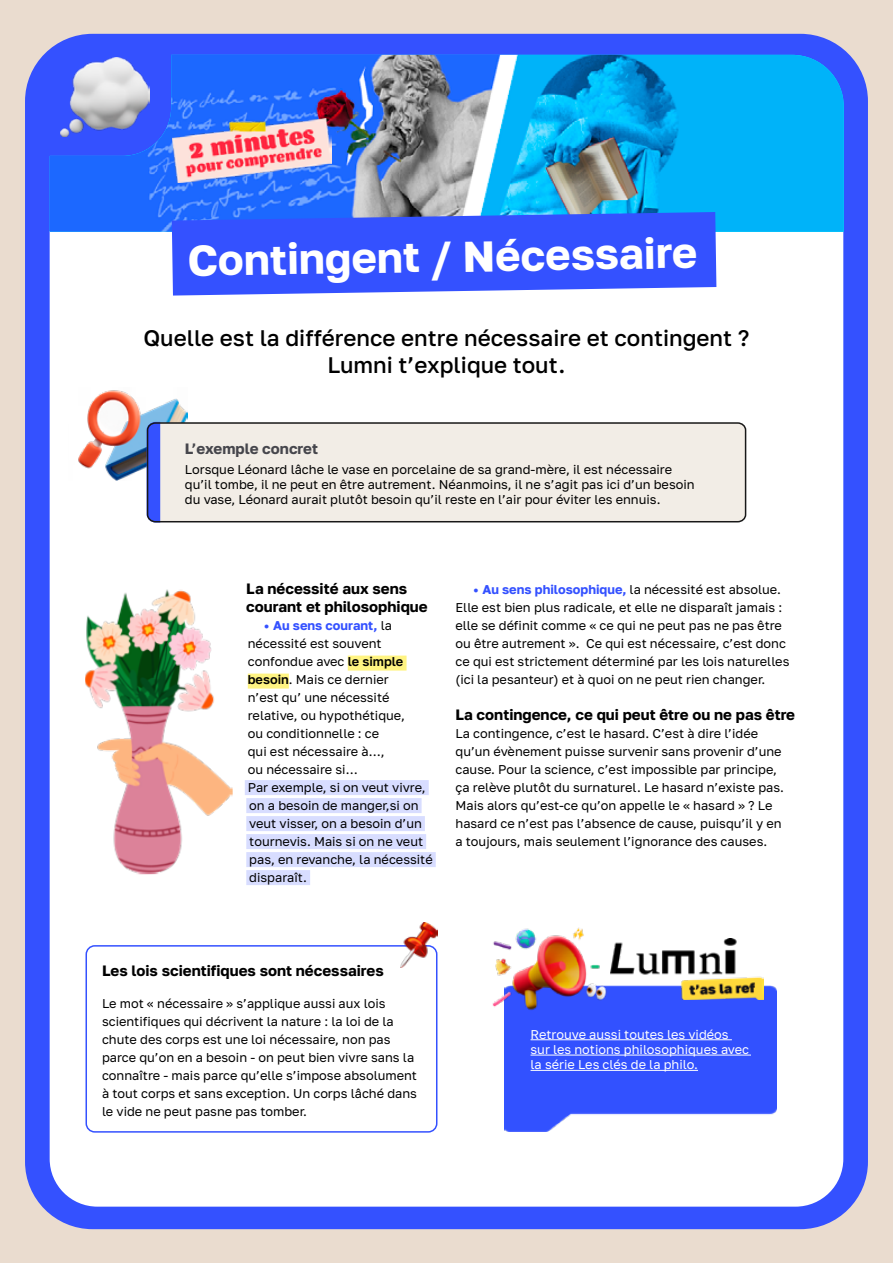
<style>
.page{position:relative;width:893px;height:1263px;background:#eadccf}
.page>*{position:absolute;margin:0;border:0;box-sizing:border-box;transform-origin:0 0}
.t1{font:700 43.05px "Golos Text";color:#fff}
.t2{font:500 22.5px/27px "Golos Text";color:#000;text-align:center}
.t3{font:700 15px/18px "Golos Text";color:#000}
.t4{font:700 15px "Golos Text";color:#46464c}
.t5{font:12.75px/18px "Golos Text";color:#000}
.t6{font:12.75px/15.3px "Golos Text";color:#fff}
.s1{font-weight:700;color:#3451ff}
.s2{font-weight:600}
</style>
<div class="page">
<div style="left:25px;top:34px;width:843px;height:1195px;background:#3451ff;border-radius:68px"></div>
<div style="left:50px;top:232px;width:793px;height:974px;background:#fff"></div>
<img style="left:50px;top:55px;width:794px;height:177px">
<div style="left:348px;top:656px;width:59px;height:15px;background:#fff482"></div>
<div style="left:248px;top:674px;width:41px;height:15px;background:#fff482"></div>
<div style="left:245px;top:780px;width:184px;height:15px;background:#d8ddff"></div>
<div style="left:246px;top:798px;width:176px;height:15px;background:#d8ddff"></div>
<div style="left:246px;top:816px;width:179px;height:15px;background:#d8ddff"></div>
<div style="left:246px;top:834px;width:180px;height:15px;background:#d8ddff"></div>
<div style="left:246px;top:852px;width:190px;height:15px;background:#d8ddff"></div>
<div style="left:246px;top:870px;width:64px;height:15px;background:#d8ddff"></div>
<img style="left:68px;top:387px;width:119px;height:93px">
<div style="left:148px;top:423px;width:598px;height:98px;background:#f2ede6;border-radius:8px"></div>
<svg style="left:147px;top:422px;width:13px;height:100px"></svg>
<div style="left:147px;top:422px;width:599px;height:100px;border:2px solid #181818;border-radius:8px"></div>
<img style="left:172px;top:119px;width:159px;height:54px">
<svg style="left:96px;top:173px;width:696px;height:161px"></svg>
<div style="left:86px;top:946px;width:351px;height:186px;background:#fff;border-radius:9px"></div>
<div style="left:86px;top:945px;width:351px;height:188px;border:2px solid #3451ff;border-radius:9px"></div>
<img style="left:505px;top:985px;width:272px;height:146px">
<hr style="left:531px;top:1039px;width:201px;height:1px;background:#fff">
<hr style="left:531px;top:1055px;width:220px;height:1px;background:#fff">
<hr style="left:531px;top:1070px;width:167px;height:1px;background:#fff">
<img style="left:486px;top:923px;width:124px;height:132px">
<img style="left:610px;top:938px;width:153px;height:62px">
<img style="left:401px;top:923px;width:36px;height:44px">
<img style="left:84px;top:589px;width:149px;height:286px">
<h1 class="t1" style="left:187px;top:235px;width:511px;rotate:-1deg">Contingent / Nécessaire</h1>
<h2 class="t2" style="left:143px;top:325px;width:608px">Quelle est la différence entre nécessaire et contingent ?<br>Lumni t’explique tout.</h2>
<p class="t4" style="left:185px;top:439px;width:135px">L’exemple concret</p>
<p class="t5" style="left:185px;top:461px;width:511px;line-height:15.3px">Lorsque Léonard lâche le vase en porcelaine de sa grand-mère, il est nécessaire qu’il tombe, il ne peut en être autrement. Néanmoins, il ne s’agit pas ici d’un besoin du vase, Léonard aurait plutôt besoin qu’il reste en l’air pour éviter les ennuis.</p>
<p class="t3" style="left:246px;top:580px;width:183px">La nécessité aux sens courant et philosophique</p>
<p class="t5" style="left:248px;top:616px;width:186px;text-indent:16px"><span class="s1">• Au sens courant,</span> la nécessité est souvent confondue avec <span class="s2">le simple besoin</span>. Mais ce dernier<br>n’est qu’ une nécessité relative, ou hypothétique,<br>ou conditionnelle : ce<br>qui est nécessaire à…,<br>ou nécessaire si…<br>Par exemple, si on veut vivre, on a besoin de manger,si on veut visser, on a besoin d’un tournevis. Mais si on ne veut pas, en revanche, la nécessité disparaît.</p>
<p class="t5" style="left:455px;top:580px;width:335px;text-indent:18px"><span class="s1">• Au sens philosophique,</span> la nécessité est absolue.<br>Elle est bien plus radicale, et elle ne disparaît jamais : elle se définit comme « ce qui ne peut pas ne pas être ou être autrement ». Ce qui est nécessaire, c’est donc ce qui est strictement déterminé par les lois naturelles (ici la pesanteur) et à quoi on ne peut rien changer.</p>
<p class="t3" style="left:455px;top:706px;width:341px">La contingence, ce qui peut être ou ne pas être</p>
<p class="t5" style="left:455px;top:724px;width:330px">La contingence, c’est le hasard. C’est à dire l’idée qu’un évènement puisse survenir sans provenir d’une cause. Pour la science, c’est impossible par principe, ça relève plutôt du surnaturel. Le hasard n’existe pas.<br>Mais alors qu’est-ce qu’on appelle le « hasard » ? Le hasard ce n’est pas l’absence de cause, puisqu’il y en a toujours, mais seulement l’ignorance des causes.</p>
<p class="t3" style="left:102px;top:962px;width:283px">Les lois scientifiques sont nécessaires</p>
<p class="t5" style="left:102px;top:994px;width:317px">Le mot « nécessaire » s’applique aussi aux lois scientifiques qui décrivent la nature : la loi de la chute des corps est une loi nécessaire, non pas parce qu’on en a besoin - on peut bien vivre sans la connaître - mais parce qu’elle s’impose absolument à tout corps et sans exception. Un corps lâché dans le vide ne peut pasne pas tomber.</p>
<p class="t6" style="left:531px;top:1026px;width:220px">Retrouve aussi toutes les vidéos sur les notions philosophiques avec la série Les clés de la philo.</p>
</div>
